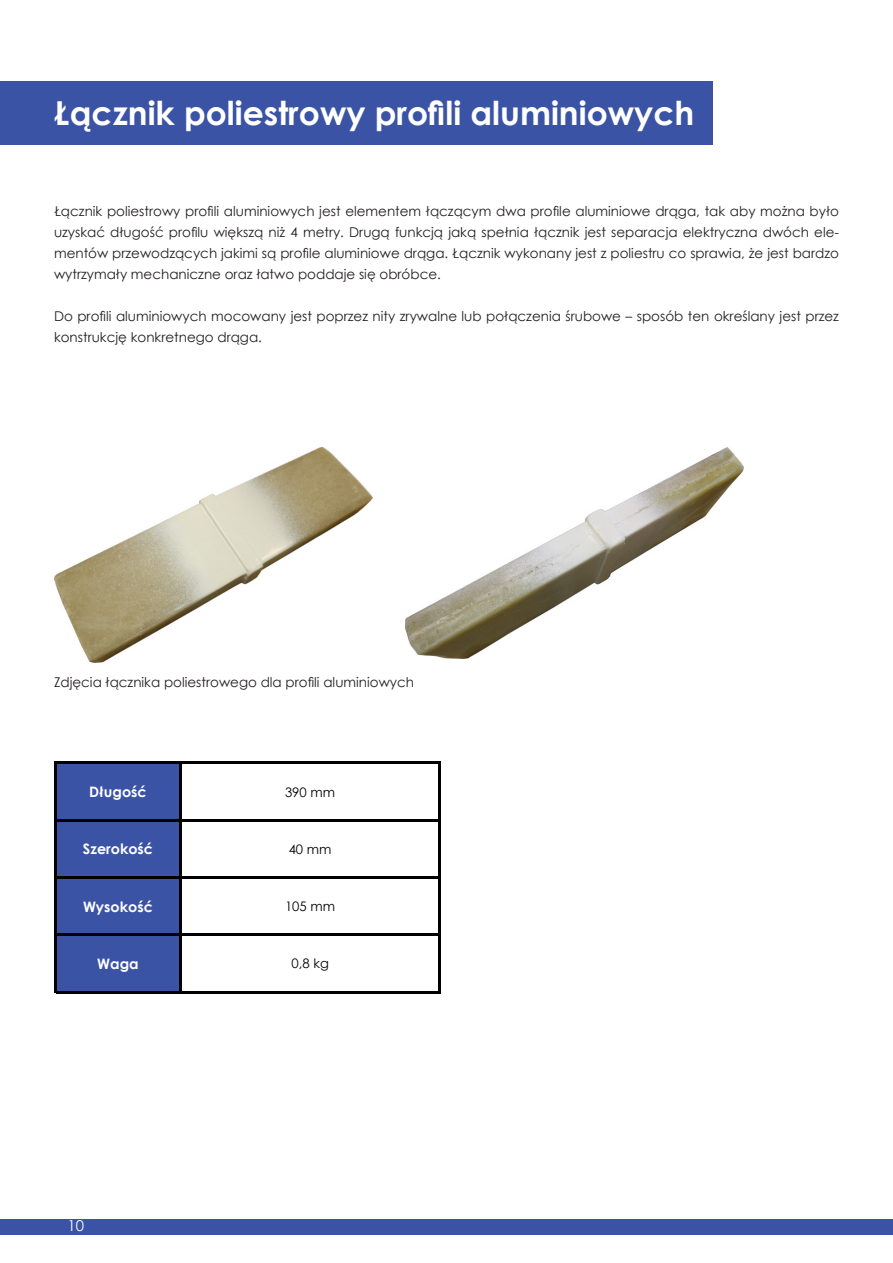
<style>
.page{position:relative;width:893px;height:1263px;background:#fff}
.page>*{position:absolute;margin:0;border:0;box-sizing:border-box;transform-origin:0 0}
.t1{font:700 33px "Century Gothic";color:#fff}
.t2{font:15px "Century Gothic";color:#fff}
.t3{font:700 14.4px "Century Gothic";color:#fff}
.t4{font:13.5px/21px "Century Gothic";color:#231f20;text-align:justify}
.t5{font:13.2px "Century Gothic";color:#000}
</style>
<div class="page">
<div style="left:0;top:1219px;width:893px;height:16px;background:#3a53a5"></div>
<div style="left:0;top:81px;width:713px;height:64px;background:#3a53a5"></div>
<img style="left:54px;top:448px;width:318px;height:215px">
<img style="left:405px;top:448px;width:339px;height:210px">
<div style="left:56px;top:763px;width:125px;height:229px;background:#3a53a5"></div>
<hr style="left:54px;top:761px;width:3px;height:232px;background:#000">
<hr style="left:179px;top:764px;width:3px;height:229px;background:#000">
<hr style="left:438px;top:764px;width:3px;height:229px;background:#000">
<hr style="left:57px;top:761px;width:384px;height:3px;background:#000">
<hr style="left:57px;top:819px;width:384px;height:2px;background:#000">
<hr style="left:57px;top:876px;width:384px;height:3px;background:#000">
<hr style="left:57px;top:933px;width:384px;height:3px;background:#000">
<hr style="left:57px;top:991px;width:384px;height:2px;background:#000">
<p class="t1" style="left:54px;top:88px;width:642px">Łącznik poliestrowy profili aluminiowych</p>
<p class="t4" style="left:54px;top:201px;width:786px">Łącznik poliestrowy profili aluminiowych jest elementem łączącym dwa profile aluminiowe drąga, tak aby można było uzyskać długość profilu większą niż 4 metry. Drugą funkcją jaką spełnia łącznik jest separacja elektryczna dwóch ele&shy;mentów przewodzących jakimi są profile aluminiowe drąga. Łącznik wykonany jest z poliestru co sprawia, że jest bardzo wytrzymały mechaniczne oraz łatwo poddaje się obróbce.</p>
<p class="t4" style="left:54px;top:306px;width:786px">Do profili aluminiowych mocowany jest poprzez nity zrywalne lub połączenia śrubowe – sposób ten określany jest przez konstrukcję konkretnego drąga.</p>
<p class="t4" style="left:54px;top:671px;width:362px">Zdjęcia łącznika poliestrowego dla profili aluminiowych</p>
<p class="t3" style="left:89px;top:781px;width:59px">Długość</p>
<p class="t5" style="left:285px;top:782px;width:52px">390 mm</p>
<p class="t3" style="left:83px;top:838px;width:72px">Szerokość</p>
<p class="t5" style="left:289px;top:840px;width:44px">40 mm</p>
<p class="t3" style="left:83px;top:895px;width:71px">Wysokość</p>
<p class="t5" style="left:285px;top:897px;width:52px">105 mm</p>
<p class="t3" style="left:97px;top:953px;width:43px">Waga</p>
<p class="t5" style="left:292px;top:954px;width:39px">0,8 kg</p>
<p class="t2" style="left:67px;top:1215px;width:18px">10</p>
</div>
